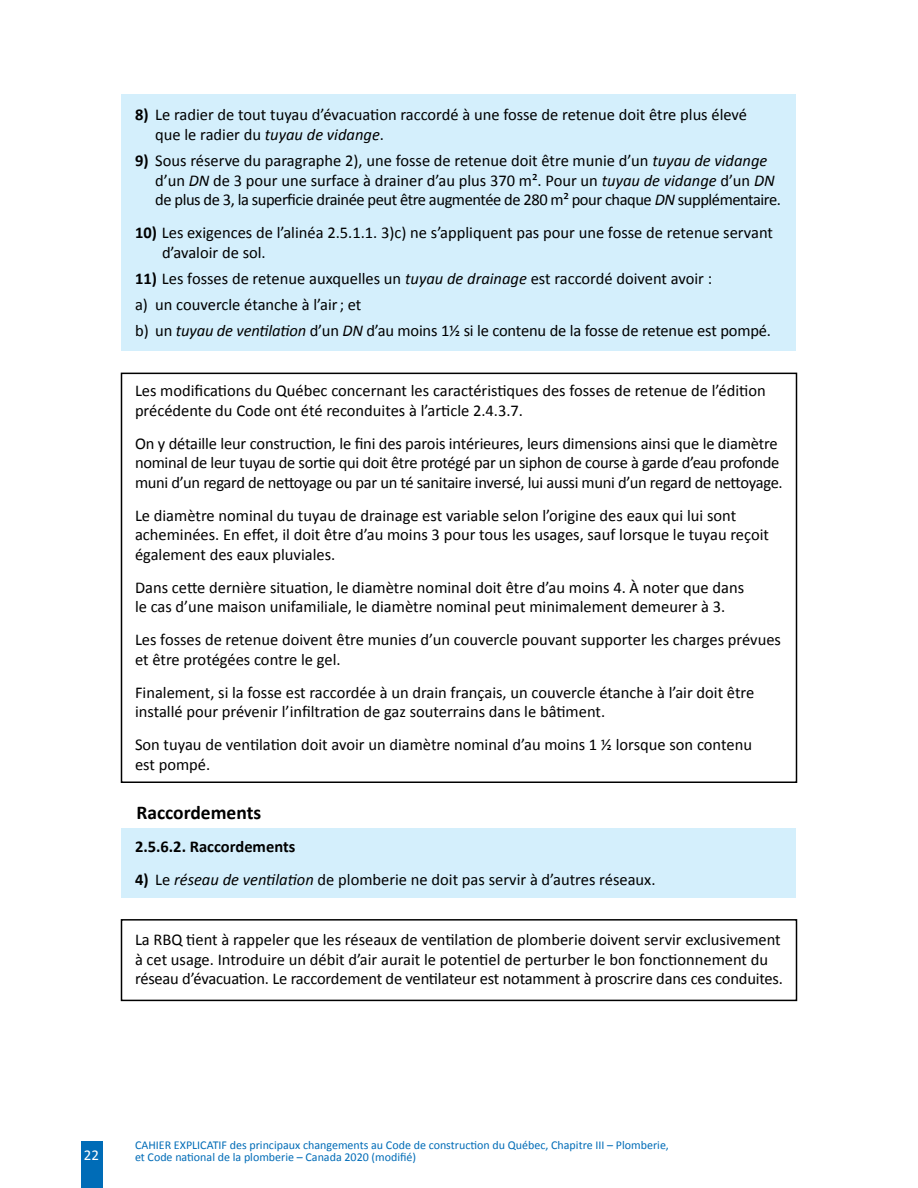
<style>
.page{position:relative;width:918px;height:1188px;background:#fff}
.page>*{position:absolute;margin:0;border:0;box-sizing:border-box;transform-origin:0 0}
.t1{font:700 19.5px "Calibri";color:#000}
.t2{font:16.5px/19.5px "Calibri";color:#000}
.t3{font:16.5px/19.5px "Calibri";letter-spacing:-.02em;color:#000}
.t4{font:700 16.5px "Calibri";color:#000}
.t5{font:15px "Calibri";color:#fff}
.t6{font:12px/12px "Calibri";color:#006cb7}
.s1{font-weight:700}
.s2{font-style:italic}
</style>
<div class="page">
<div style="left:81px;top:1141px;width:21px;height:47px;background:#006cb7"></div>
<div style="left:122px;top:94px;width:674px;height:257px;background:#d4effc"></div>
<div style="left:122px;top:828px;width:674px;height:69px;background:#d4effc"></div>
<div style="left:121px;top:373px;width:676px;height:410px;border:2px solid #000"></div>
<div style="left:121px;top:919px;width:676px;height:82px;border:2px solid #000"></div>
<p class="t2" style="left:155px;top:105px;width:593px;text-indent:-20px"><span class="s1">8)</span> Le radier de tout tuyau d’évacuation raccordé à une fosse de retenue doit être plus élevé que le radier du <span class="s2">tuyau de vidange</span>.</p>
<p class="t2" style="left:155px;top:151px;width:627px;text-indent:-20px"><span class="s1">9)</span> Sous réserve du paragraphe 2), une fosse de retenue doit être munie d’un <span class="s2">tuyau de vidange </span>d’un <span class="s2">DN</span> de 3 pour une surface à drainer d’au plus 370 m². Pour un <span class="s2">tuyau de vidange</span> d’un <span class="s2">DN </span>de plus de 3, la superficie drainée peut être augmentée de 280 m² pour chaque <span class="s2">DN</span> supplémentaire.</p>
<p class="t2" style="left:162px;top:223px;width:613px;text-indent:-27px"><span class="s1">10)</span> Les exigences de l’alinéa 2.5.1.1. 3)c) ne s’appliquent pas pour une fosse de retenue servant d’avaloir de sol.</p>
<p class="t2" style="left:135px;top:265px;width:638px;line-height:26.2px"><span class="s1">11)</span> Les fosses de retenue auxquelles un <span class="s2">tuyau de drainage</span> est raccordé doivent avoir :<br>a) un couvercle étanche à l’air ; et<br>b) un <span class="s2">tuyau de ventilation</span> d’un <span class="s2">DN</span> d’au moins 1½ si le contenu de la fosse de retenue est pompé.</p>
<p class="t2" style="left:135px;top:381px;width:632px">Les modifications du Québec concernant les caractéristiques des fosses de retenue de l’édition précédente du Code ont été reconduites à l’article 2.4.3.7.</p>
<p class="t3" style="left:135px;top:434px;width:649px">On y détaille leur construction, le fini des parois intérieures, leurs dimensions ainsi que le diamètre nominal de leur tuyau de sortie qui doit être protégé par un siphon de course à garde d’eau profonde muni d’un regard de nettoyage ou par un té sanitaire inversé, lui aussi muni d’un regard de nettoyage.</p>
<p class="t2" style="left:135px;top:506px;width:636px">Le diamètre nominal du tuyau de drainage est variable selon l’origine des eaux qui lui sont acheminées. En effet, il doit être d’au moins 3 pour tous les usages, sauf lorsque le tuyau reçoit également des eaux pluviales.</p>
<p class="t2" style="left:135px;top:578px;width:611px">Dans cette dernière situation, le diamètre nominal doit être d’au moins 4. À noter que dans le cas d’une maison unifamiliale, le diamètre nominal peut minimalement demeurer à 3.</p>
<p class="t2" style="left:135px;top:630px;width:648px">Les fosses de retenue doivent être munies d’un couvercle pouvant supporter les charges prévues et être protégées contre le gel.</p>
<p class="t2" style="left:135px;top:683px;width:621px">Finalement, si la fosse est raccordée à un drain français, un couvercle étanche à l’air doit être installé pour prévenir l’infiltration de gaz souterrains dans le bâtiment.</p>
<p class="t2" style="left:135px;top:735px;width:619px">Son tuyau de ventilation doit avoir un diamètre nominal d’au moins 1 ½ lorsque son contenu est pompé.</p>
<p class="t1" style="left:136px;top:800px;width:126px">Raccordements</p>
<p class="t4" style="left:135px;top:836px;width:162px">2.5.6.2. Raccordements</p>
<p class="t2" style="left:135px;top:870px;width:522px"><span class="s1">4)</span> Le <span class="s2">réseau de ventilation</span> de plomberie ne doit pas servir à d’autres réseaux.</p>
<p class="t2" style="left:135px;top:930px;width:649px">La RBQ tient à rappeler que les réseaux de ventilation de plomberie doivent servir exclusivement à cet usage. Introduire un débit d’air aurait le potentiel de perturber le bon fonctionnement du réseau d’évacuation. Le raccordement de ventilateur est notamment à proscrire dans ces conduites.</p>
<p class="t5" style="left:84px;top:1146px;width:17px">22</p>
<p class="t6" style="left:135px;top:1139px;width:535px">CAHIER EXPLICATIF des principaux changements au Code de construction du Québec, Chapitre III – Plomberie, et Code national de la plomberie – Canada 2020 (modifié)</p>
</div>
